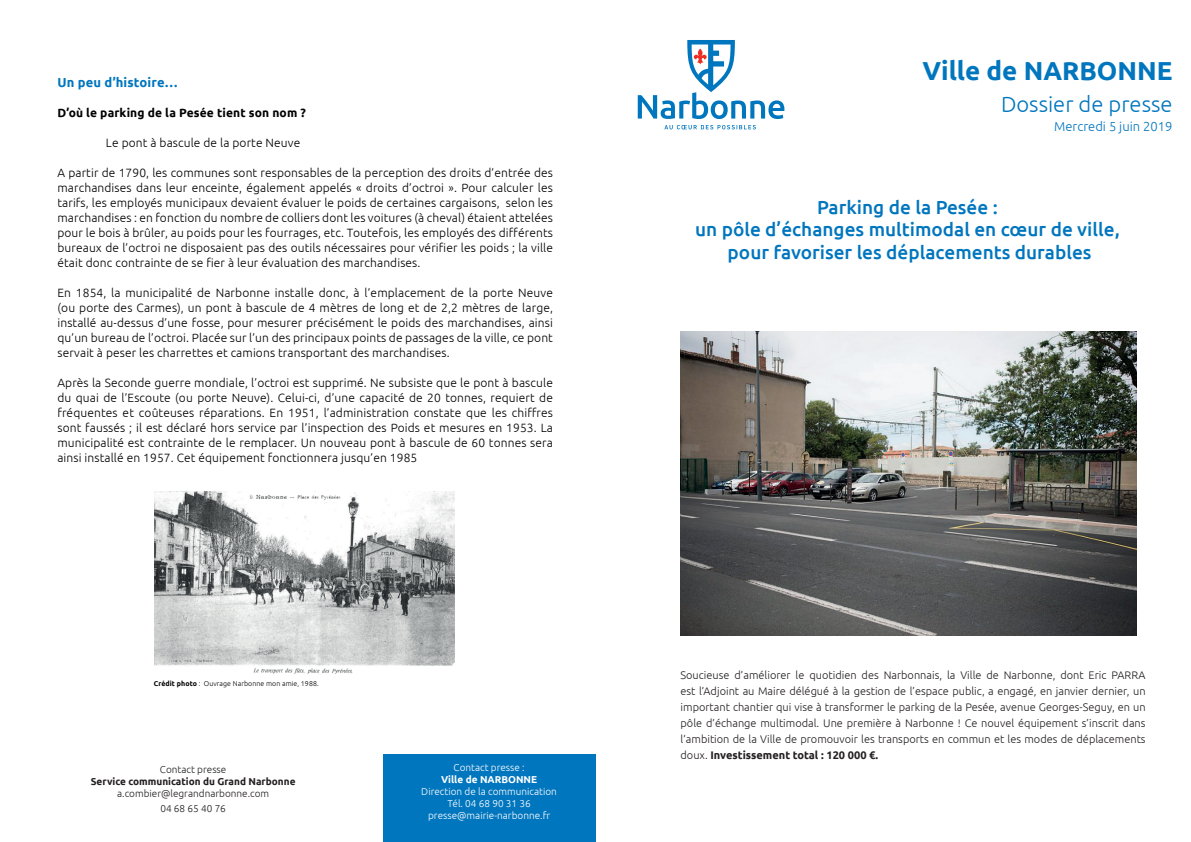
<style>
.page{position:relative;width:1191px;height:842px;background:#fff}
.page>*{position:absolute;margin:0;border:0;box-sizing:border-box;transform-origin:0 0}
.t1{font:700 26px "Ubuntu";color:#0076be}
.t2{font:300 22px "Ubuntu";color:#0076be}
.t3{font:500 19px/22.8px "Ubuntu";color:#0076be;text-align:center}
.t4{font:300 13px "Ubuntu";color:#0076be}
.t5{font:700 13px "Ubuntu";letter-spacing:.01em;color:#0076be}
.t6{font:300 12px/15px "Ubuntu";letter-spacing:.01em;color:#000001;text-align:justify}
.t7{font:700 12px "Ubuntu";letter-spacing:.01em;color:#000001}
.t8{font:300 11px/16px "Ubuntu";color:#231f20;text-align:justify}
.t9{font:300 10px/12px "Ubuntu";color:#fff;text-align:center}
.t10{font:300 10px/15px "Ubuntu";color:#231f20;text-align:center}
.t11{font:700 10px "Ubuntu";color:#231f20}
.t12{font:700 10px "Ubuntu";color:#fff}
.t13{font:300 7px "Ubuntu";letter-spacing:.01em;color:#000001}
.s1{font-weight:700}
</style>
<div class="page">
<svg style="left:664px;top:125px;width:92px;height:4px"></svg>
<svg style="left:638px;top:40px;width:146px;height:79px"></svg>
<div style="left:383px;top:754px;width:212px;height:88px;background:#0076be"></div>
<img style="left:680px;top:332px;width:456px;height:303px">
<img style="left:154px;top:491px;width:301px;height:183px">
<p class="t5" style="left:57px;top:74px;width:122px">Un peu d’histoire…</p>
<p class="t7" style="left:57px;top:105px;width:250px">D’où le parking de la Pesée tient son nom ?</p>
<p class="t6" style="left:106px;top:135px;width:196px">Le pont à bascule de la porte Neuve</p>
<p class="t6" style="left:57px;top:165px;width:497px">A partir de 1790, les communes sont responsables de la perception des droits d’entrée des marchandises dans leur enceinte, également appelés « droits d’octroi ». Pour calculer les tarifs, les employés municipaux devaient évaluer le poids de certaines cargaisons, selon les marchandises : en fonction du nombre de colliers dont les voitures (à cheval) étaient attelées pour le bois à brûler, au poids pour les fourrages, etc. Toutefois, les employés des différents bureaux de l’octroi ne disposaient pas des outils nécessaires pour vérifier les poids ; la ville était donc contrainte de se fier à leur évaluation des marchandises.</p>
<p class="t6" style="left:57px;top:285px;width:497px">En 1854, la municipalité de Narbonne installe donc, à l’emplacement de la porte Neuve (ou porte des Carmes), un pont à bascule de 4 mètres de long et de 2,2 mètres de large, installé au-dessus d’une fosse, pour mesurer précisément le poids des marchandises, ainsi qu’un bureau de l’octroi. Placée sur l’un des principaux points de passages de la ville, ce pont servait à peser les charrettes et camions transportant des marchandises.</p>
<p class="t6" style="left:57px;top:375px;width:497px">Après la Seconde guerre mondiale, l’octroi est supprimé. Ne subsiste que le pont à bascule du quai de l’Escoute (ou porte Neuve). Celui-ci, d’une capacité de 20 tonnes, requiert de fréquentes et coûteuses réparations. En 1951, l’administration constate que les chiffres sont faussés ; il est déclaré hors service par l’inspection des Poids et mesures en 1953. La municipalité est contrainte de le remplacer. Un nouveau pont à bascule de 60 tonnes sera ainsi installé en 1957. Cet équipement fonctionnera jusqu’en 1985</p>
<p class="t13" style="left:154px;top:680px;width:166px"><span class="s1">Crédit photo</span> : Ouvrage Narbonne mon amie, 1988.</p>
<p class="t10" style="left:160px;top:762px;width:68px">Contact presse</p>
<p class="t11" style="left:91px;top:775px;width:206px">Service communication du Grand Narbonne</p>
<p class="t10" style="left:117px;top:786px;width:154px">a.combier@legrandnarbonne.com<br>04 68 65 40 76</p>
<p class="t9" style="left:453px;top:761px;width:73px">Contact presse :</p>
<p class="t12" style="left:441px;top:773px;width:98px">Ville de NARBONNE</p>
<p class="t9" style="left:421px;top:785px;width:137px">Direction de la communication<br>Tél. 04 68 90 31 36 presse@mairie-narbonne.fr</p>
<h1 class="t1" style="left:922px;top:55px;width:252px">Ville de NARBONNE</h1>
<h2 class="t2" style="left:1001px;top:91px;width:173px">Dossier de presse</h2>
<p class="t4" style="left:1054px;top:118px;width:120px">Mercredi 5 juin 2019</p>
<h3 class="t3" style="left:695px;top:195px;width:426px">Parking de la Pesée :<br>un pôle d’échanges multimodal en cœur de ville, pour favoriser les déplacements durables</h3>
<p class="t8" style="left:680px;top:667px;width:466px">Soucieuse d’améliorer le quotidien des Narbonnais, la Ville de Narbonne, dont Eric PARRA est l’Adjoint au Maire délégué à la gestion de l’espace public, a engagé, en janvier dernier, un important chantier qui vise à transformer le parking de la Pesée, avenue Georges-Seguy, en un pôle d’échange multimodal. Une première à Narbonne ! Ce nouvel équipement s’inscrit dans l’ambition de la Ville de promouvoir les transports en commun et les modes de déplacements doux. <span class="s1">Investissement total : 120 000 €.</span></p>
</div>
